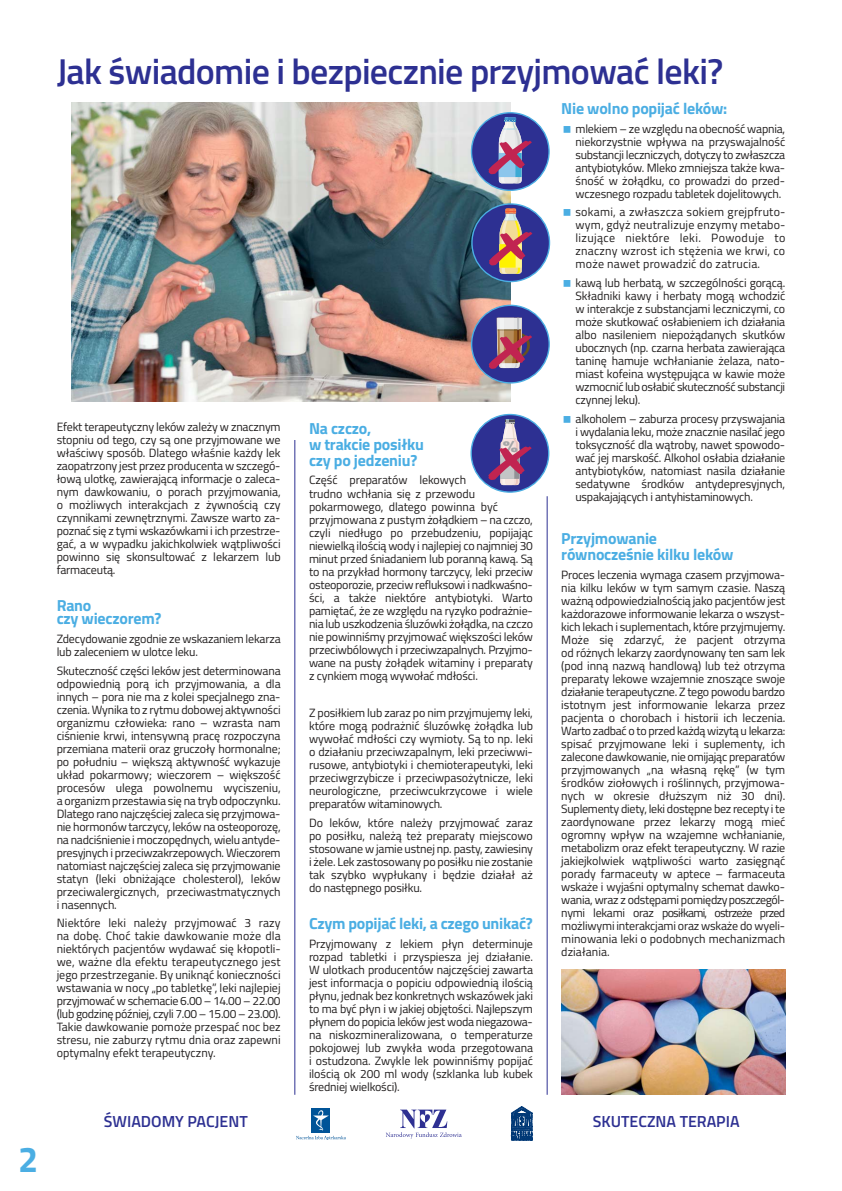
<style>
.page{position:relative;width:842px;height:1191px;background:#fff}
.page>*{position:absolute;margin:0;border:0;box-sizing:border-box;transform-origin:0 0}
.t1{font:600 36px "Titillium";letter-spacing:-.02em;color:#2d3092}
.t2{font:700 36px "Titillium";color:#4baee3}
.t3{font:700 16px/16px "Titillium";letter-spacing:-.015em;color:#4baee3}
.t4{font:600 16px "Titillium";color:#2d3092}
.t5{font:700 16px "Titillium";color:#a3a5a7;scale:1.69 1}
.t6{font:12px/13px "Titillium";letter-spacing:-.015em;color:#221f1f;text-align:justify}
</style>
<div class="page">
<img style="left:71px;top:102px;width:439px;height:300px">
<svg style="left:386px;top:1109px;width:76px;height:29px"></svg>
<div style="left:312px;top:1108px;width:18px;height:24px;background:#005498"></div>
<svg style="left:296px;top:1110px;width:50px;height:30px"></svg>
<svg style="left:511px;top:1106px;width:22px;height:34px"></svg>
<hr style="left:294px;top:440px;width:1px;height:654px;background:#2d3092">
<hr style="left:547px;top:496px;width:1px;height:598px;background:#2d3092">
<svg style="left:471px;top:203px;width:79px;height:79px;background:#6f6a92"></svg>
<svg style="left:471px;top:112px;width:79px;height:79px;background:#7a79b1"></svg>
<svg style="left:470px;top:414px;width:79px;height:79px"></svg>
<svg style="left:471px;top:305px;width:79px;height:78px;background:#796a9c"></svg>
<img style="left:562px;top:969px;width:223px;height:125px">
<h1 class="t2" style="left:18px;top:1145px;width:22px">2</h1>
<h1 class="t1" style="left:57px;top:58px;width:668px">Jak świadomie i bezpiecznie przyjmować leki?</h1>
<p class="t6" style="left:57px;top:421px;width:225px">Efekt terapeutyczny leków zależy w znacznym stopniu od tego, czy są one przyjmowane we właściwy sposób. Dlatego właśnie każdy lek zaopatrzony jest przez producenta w szcze gó - ło wą ulotkę, zawierającą informacje o za le ca - nym dawkowaniu, o porach przyjmowania, o możliwych interakcjach z żywnością czy czynnikami zewnętrznymi. Zawsze warto za - po znać się z tymi wskazówkami i ich prze strze - gać, a w wypadku jakichkolwiek wąt pli wo ści powinno się skonsultować z lekarzem lub farmaceutą.</p>
<h2 class="t3" style="left:57px;top:600px;width:106px;line-height:13px">Rano<br>czy wieczorem?</h2>
<p class="t6" style="left:57px;top:633px;width:225px">Zdecydowanie zgodnie ze wskazaniem lekarza lub zaleceniem w ulotce leku.</p>
<p class="t6" style="left:57px;top:665px;width:226px">Skuteczność części leków jest determinowana odpowiednią porą ich przyjmowania, a dla innych – pora nie ma z kolei specjalnego zna - cze nia. Wynika to z rytmu dobowej aktywności organizmu człowieka: rano – wzrasta nam ciśnienie krwi, intensywną pracę rozpoczyna przemiana materii oraz gruczoły hormonalne; po południu – większą aktywność wykazuje układ pokarmowy; wieczorem – większość procesów ulega powolnemu wyciszeniu, a organizm przestawia się na tryb odpoczynku.<br>Dlatego rano najczęściej zaleca się przyj mo wa - nie hormonów tarczycy, leków na osteoporozę, na nadciśnienie i moczopędnych, wielu an ty de - pre syj nych i przeciwzakrzepowych. Wieczorem natomiast najczęściej zaleca się przyjmowanie statyn (leki obniżające cho le ste rol), leków przeciwalergicznych, prze ciw ast ma tycz nych i nasennych.</p>
<p class="t6" style="left:57px;top:918px;width:226px">Niektóre leki należy przyjmować 3 razy na dobę. Choć takie dawkowanie może dla niektórych pacjentów wydawać się kło po tli - we, ważne dla efektu terapeutycznego jest jego przestrzeganie. By uniknąć konieczności wsta wa nia w nocy „po tabletkę”, leki najlepiej przyjmować w schemacie 6.00 – 14.00 – 22.00 (lub godzinę później, czyli 7.00 – 15.00 – 23.00).<br>Takie dawkowanie pomoże przespać noc bez stresu, nie zaburzy rytmu dnia oraz zapewni optymalny efekt terapeutyczny.</p>
<h2 class="t3" style="left:309px;top:421px;width:117px">Na czczo,<br>w trakcie posiłku czy po jedzeniu?</h2>
<p class="t6" style="left:309px;top:475px;width:225px;text-align:left">Część preparatów lekowych<br>trudno wchłania się z prze wo du<br>po kar mo we go, dlatego po win na być<br>przyj mo wa na z pu stym żo łąd kiem – na czczo, czyli niedługo po przebudzeniu, popijając niewielką ilością wody i najlepiej co najmniej 30 minut przed śnia da niem lub poranną kawą. Są to na przykład hormony tarczycy, leki przeciw osteoporozie, przeciw refluksowi i nad kwa śno - ści, a także niektóre antybiotyki. Warto pamiętać, że ze względu na ryzyko po draż nie - nia lub uszkodzenia śluzówki żołądka, na czczo nie powinniśmy przyjmować większości leków prze ciw bó lo wych i przeciwzapalnych. Przyj mo - wa ne na pusty żołądek witaminy i preparaty z cynkiem mogą wywołać mdłości.</p>
<p class="t6" style="left:309px;top:707px;width:226px">Z posiłkiem lub zaraz po nim przyjmujemy leki, które mogą podrażnić śluzówkę żołądka lub wywołać mdłości czy wymioty. Są to np. leki o działaniu przeciwzapalnym, leki prze ciw wi - ru so we, antybiotyki i chemioterapeutyki, leki przeciwgrzybicze i przeciwpasożytnicze, leki neurologiczne, przeciwcukrzycowe i wiele preparatów witaminowych.</p>
<p class="t6" style="left:309px;top:817px;width:225px">Do leków, które należy przyjmować zaraz po posiłku, należą też preparaty miejscowo stosowane w jamie ustnej np. pasty, zawiesiny i żele. Lek zastosowany po posiłku nie zostanie tak szybko wypłukany i będzie działał aż do następnego posiłku.</p>
<h2 class="t3" style="left:309px;top:916px;width:225px">Czym popijać leki, a czego unikać?</h2>
<p class="t6" style="left:309px;top:938px;width:226px">Przyjmowany z lekiem płyn determinuje rozpad tabletki i przyspiesza jej działanie.<br>W ulotkach producentów najczęściej zawarta jest informacja o popiciu odpowiednią ilością płynu, jednak bez konkretnych wskazówek jaki to ma być płyn i w jakiej objętości. Najlepszym płynem do popicia leków jest woda nie ga zo wa - na niskozmineralizowana, o tem pe ra tu rze pokojowej lub zwykła woda prze go to wa na i ostudzona. Zwykle lek powinniśmy popijać ilością ok 200 ml wody (szklanka lub kubek średniej wielkości).</p>
<h2 class="t5" style="left:503px;top:434px;width:10px">%</h2>
<h2 class="t3" style="left:561px;top:102px;width:167px">Nie wolno popijać leków:</h2>
<p class="t6" style="left:575px;top:123px;width:211px">mlekiem – ze względu na obecność wapnia, niekorzystnie wpływa na przyswajalność substancji leczniczych, dotyczy to zwłaszcza antybiotyków. Mleko zmniejsza także kwa - śność w żołądku, co prowadzi do przed - wcze snego rozpadu tabletek dojelitowych.</p>
<p class="t6" style="left:575px;top:207px;width:212px">sokami, a zwłaszcza sokiem grejp fru to - wym, gdyż neutralizuje en zy my me ta bo - li zu ją ce niektóre leki. Powoduje to znaczny wzrost ich stężenia we krwi, co może nawet prowadzić do zatrucia.</p>
<p class="t6" style="left:575px;top:278px;width:211px">kawą lub herbatą, w szczególności gorącą.<br>Składniki kawy i herbaty mogą wchodzić w interakcje z substancjami leczniczymi, co może skutkować osłabieniem ich działania albo nasileniem niepożądanych skutków ubocznych (np. czarna herbata zawierająca taninę hamuje wchłanianie żelaza, na to - miast kofeina występująca w kawie może wzmocnić lub osłabić skuteczność substancji czynnej leku).</p>
<p class="t6" style="left:575px;top:413px;width:211px">alkoholem – zaburza procesy przy swa ja nia i wydalania leku, może znacznie nasilać jego toksyczność dla wątroby, nawet spo wo do - wać jej marskość. Alkohol osłabia działanie antybiotyków, natomiast nasila działanie sedatywne środków an ty de pre syj nych, uspakajających i antyhistaminowych.</p>
<h2 class="t3" style="left:561px;top:532px;width:174px">Przyjmowanie równocześnie kilku leków</h2>
<p class="t6" style="left:561px;top:569px;width:226px">Proces leczenia wymaga czasem przyj mo wa - nia kilku leków w tym samym czasie. Naszą ważną odpowiedzialnością jako pacjentów jest każdorazowe informowanie lekarza o wszyst - kich lekach i suplementach, które przyjmujemy.<br>Może się zdarzyć, że pacjent otrzyma od różnych lekarzy zaordynowany ten sam lek (pod inną nazwą handlową) lub też otrzyma preparaty lekowe wzajemnie znoszące swoje działanie terapeutyczne. Z tego powodu bardzo istotnym jest informowanie lekarza przez pacjenta o chorobach i historii ich leczenia.<br>Warto zadbać o to przed każdą wizytą u lekarza: spisać przyjmowane leki i suplementy, ich zalecone dawkowanie, nie omijając preparatów przyjmowanych „na własną rękę” (w tym środków ziołowych i roślinnych, przyj mo wa - nych w okresie dłuższym niż 30 dni).<br>Suplementy diety, leki dostępne bez recepty i te zaordynowane przez lekarzy mogą mieć ogromny wpływ na wzajemne wchłanianie, metabolizm oraz efekt terapeutyczny. W razie jakiejkolwiek wątpliwości warto zasięgnąć porady farmaceuty w aptece – far ma ceu ta wska że i wy ja śni optymalny schemat daw ko - wa nia, wraz z od stę pa mi po mię dzy po szcze gól - ny mi lekami oraz posiłkami, ostrze że przed moż li wy mi interakcjami oraz wskaże do wy eli - minowania leki o po dob nych me cha ni zmach działania.</p>
<h2 class="t4" style="left:104px;top:1115px;width:145px">ŚWIADOMY PACJENT</h2>
<h2 class="t4" style="left:593px;top:1116px;width:148px">SKUTECZNA TERAPIA</h2>
</div>
